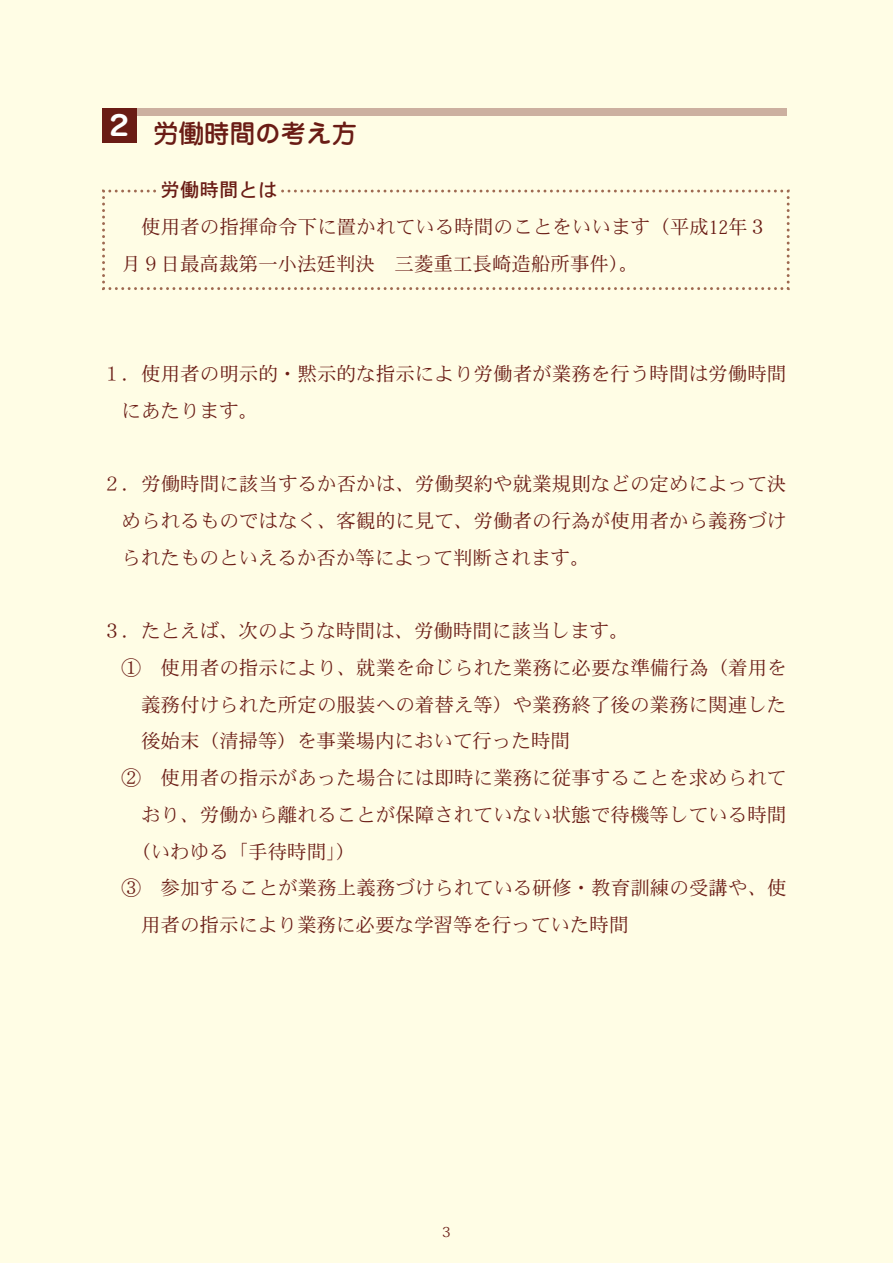
<style>
.page{position:relative;width:893px;height:1263px;background:#fffde5}
.page>*{position:absolute;margin:0;border:0;box-sizing:border-box;transform-origin:0 0}
.t1{font:500 25.5px "Jun 34 Pro";color:#6a1c15}
.t2{font:19.5px/36.8px "Heisei Min Std W3";letter-spacing:.005em;color:#6a1c15}
.t3{font:19.5px "Heisei Kaku Go Std W5";color:#6a1c15}
.t4{font:13.8px "Koz Min Pr 6 N";color:#6a1c15}
</style>
<div class="page">
<svg style="left:102px;top:190px;width:688px;height:100px"></svg>
<div style="left:158px;top:177px;width:123px;height:25px;background:#fffde5"></div>
<div style="left:102px;top:108px;width:685px;height:8px;background:#ccb0a0"></div>
<div style="left:102px;top:108px;width:35px;height:35px;background:#6a1c15"></div>
<h1 class="t1" style="left:106px;top:113px;width:253px"><sup>２</sup> 労働時間の考え方</h1>
<p class="t3" style="left:161px;top:178px;width:118px">労働時間とは</p>
<p class="t2" style="left:122px;top:208px;width:647px">　使用者の指揮命令下に置かれている時間のことをいいます（平成12年３月９日最高裁第一小法廷判決　三菱重工長崎造船所事件）。</p>
<p class="t2" style="left:122px;top:355px;width:666px;text-indent:-20px">１．使用者の明示的・黙示的な指示により労働者が業務を行う時間は労働時間にあたります。</p>
<p class="t2" style="left:122px;top:465px;width:666px;text-align:justify;text-indent:-20px">２．労働時間に該当するか否かは、労働契約や就業規則などの定めによって決められるものではなく、客観的に見て、労働者の行為が使用者から義務づけられたものといえるか否か等によって判断されます。</p>
<p class="t2" style="left:102px;top:612px;width:528px">３．たとえば、次のような時間は、労働時間に該当します。</p>
<p class="t2" style="left:122px;top:649px;width:667px">①　使用者の指示により、就業を命じられた業務に必要な準備行為（着用を</p>
<p class="t2" style="left:141px;top:686px;width:647px">義務付けられた所定の服装への着替え等）や業務終了後の業務に関連した</p>
<p class="t2" style="left:141px;top:723px;width:430px">後始末（清掃等）を事業場内において行った時間</p>
<p class="t2" style="left:122px;top:759px;width:666px">②　使用者の指示があった場合には即時に業務に従事することを求められて</p>
<p class="t2" style="left:141px;top:796px;width:647px">おり、労働から離れることが保障されていない状態で待機等している時間</p>
<p class="t2" style="left:131px;top:833px;width:226px">（いわゆる「手待時間」）</p>
<p class="t2" style="left:122px;top:870px;width:667px">③　参加することが業務上義務づけられている研修・教育訓練の受講や、使</p>
<p class="t2" style="left:141px;top:906px;width:489px">用者の指示により業務に必要な学習等を行っていた時間</p>
<p class="t4" style="left:442px;top:1224px;width:10px">3</p>
</div>
